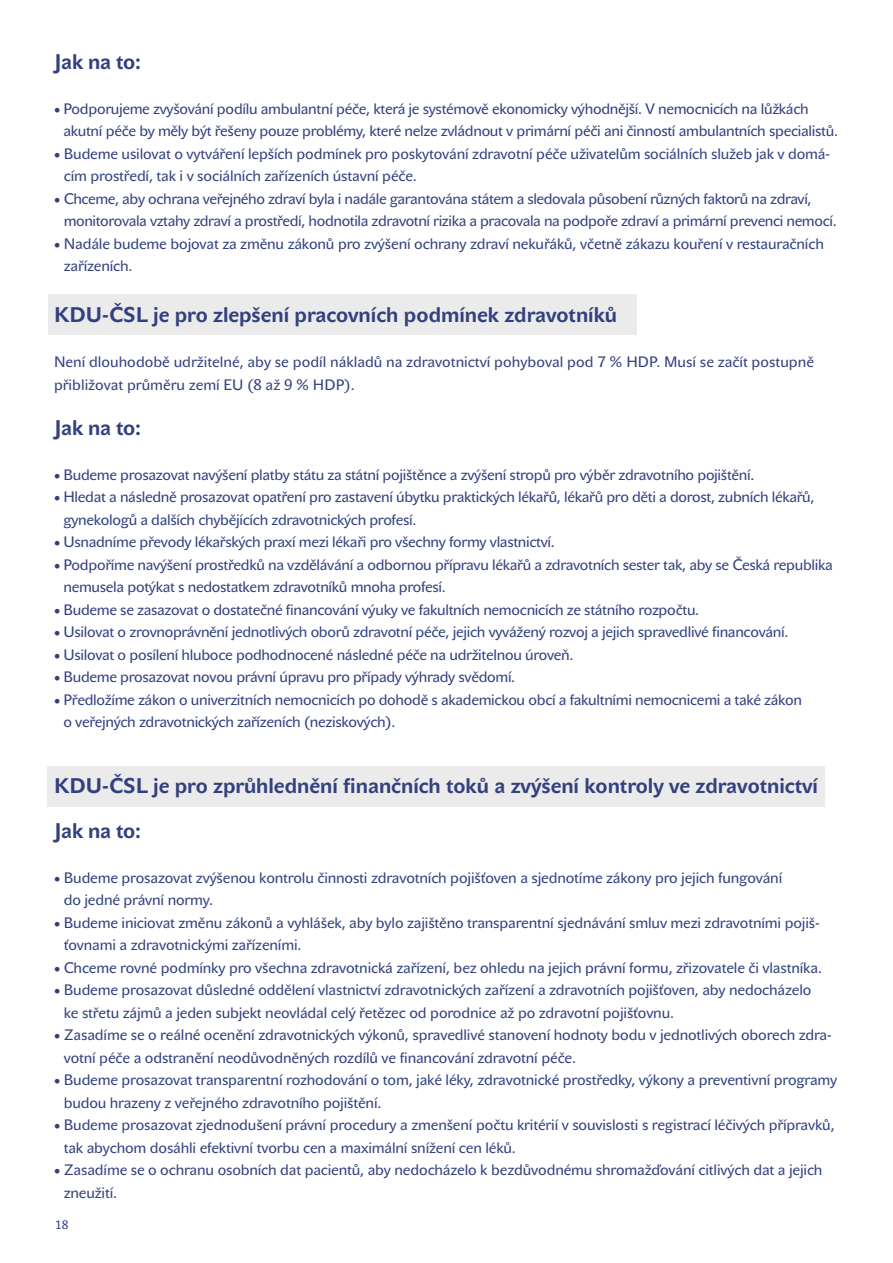
<style>
.page{position:relative;width:893px;height:1263px;background:#fff}
.page>*{position:absolute;margin:0;border:0;box-sizing:border-box;transform-origin:0 0}
.t1{font:700 21px/45px "John Sans Text Pro";color:#32407f}
.t2{font:15px/22.5px "John Sans Text Pro";letter-spacing:-.01em;color:#32407f}
.t3{font:12px "John Sans Text Pro";color:#32407f}
</style>
<div class="page">
<div style="left:48px;top:766px;width:777px;height:41px;background:#ebebeb"></div>
<div style="left:48px;top:294px;width:588px;height:41px;background:#ebebeb"></div>
<h1 class="t1" style="left:54px;top:39px;width:88px">Jak na to:</h1>
<p class="t2" style="left:63px;top:97px;width:776px;text-indent:-9px">• Podporujeme zvyšování podílu ambulantní péče, která je systémově ekonomicky výhodnější. V nemocnicích na lůžkách akutní péče by měly být řešeny pouze problémy, které nelze zvládnout v primární péči ani činností ambulantních specialistů.</p>
<p class="t2" style="left:64px;top:142px;width:768px;text-indent:-10px">• Budeme usilovat o vytváření lepších podmínek pro poskytování zdravotní péče uživatelům sociálních služeb jak v domá&shy;cím prostředí, tak i v sociálních zařízeních ústavní péče.</p>
<p class="t2" style="left:64px;top:187px;width:774px;text-indent:-10px">• Chceme, aby ochrana veřejného zdraví byla i nadále garantována státem a sledovala působení různých faktorů na zdraví, monitorovala vztahy zdraví a prostředí, hodnotila zdravotní rizika a pracovala na podpoře zdraví a primární prevenci nemocí.</p>
<p class="t2" style="left:64px;top:232px;width:762px;text-indent:-10px">• Nadále budeme bojovat za změnu zákonů pro zvýšení ochrany zdraví nekuřáků, včetně zákazu kouření v restauračních zařízeních.</p>
<h1 class="t1" style="left:54px;top:293px;width:565px">KDU -ČSL je pro zlepšení pracovních podmínek zdravotníků</h1>
<p class="t2" style="left:54px;top:351px;width:761px">Není dlouhodobě udržitelné, aby se podíl nákladů na zdravotnictví pohyboval pod 7 % HDP. Musí se začít postupně přibližovat průměru zemí EU (8 až 9 % HDP).</p>
<h1 class="t1" style="left:54px;top:405px;width:88px">Jak na to:</h1>
<p class="t2" style="left:54px;top:463px;width:702px">• Budeme prosazovat navýšení platby státu za státní pojištěnce a zvýšení stropů pro výběr zdravotního pojištění.</p>
<p class="t2" style="left:63px;top:486px;width:753px;text-indent:-9px">• Hledat a následně prosazovat opatření pro zastavení úbytku praktických lékařů, lékařů pro děti a dorost, zubních lékařů, gynekologů a dalších chybějících zdravotnických profesí.</p>
<p class="t2" style="left:54px;top:531px;width:502px">• Usnadníme převody lékařských praxí mezi lékaři pro všechny formy vlastnictví.</p>
<p class="t2" style="left:63px;top:553px;width:771px;text-indent:-9px">• Podpoříme navýšení prostředků na vzdělávání a odbornou přípravu lékařů a zdravotních sester tak, aby se Česká republika nemusela potýkat s nedostatkem zdravotníků mnoha profesí.</p>
<p class="t2" style="left:54px;top:598px;width:647px">• Budeme se zasazovat o dostatečné financování výuky ve fakultních nemocnicích ze státního rozpočtu.</p>
<p class="t2" style="left:54px;top:621px;width:736px">• Usilovat o zrovnoprávnění jednotlivých oborů zdravotní péče, jejich vyvážený rozvoj a jejich spravedlivé financování.</p>
<p class="t2" style="left:54px;top:643px;width:521px">• Usilovat o posílení hluboce podhodnocené následné péče na udržitelnou úroveň.</p>
<p class="t2" style="left:54px;top:666px;width:463px">• Budeme prosazovat novou právní úpravu pro případy výhrady svědomí.</p>
<p class="t2" style="left:63px;top:688px;width:740px;text-indent:-9px">• Předložíme zákon o univerzitních nemocnicích po dohodě s akademickou obcí a fakultními nemocnicemi a také zákon o veřejných zdravotnických zařízeních (neziskových).</p>
<h1 class="t1" style="left:54px;top:763px;width:766px">KDU -ČSL je pro zprůhlednění finančních toků a zvýšení kontroly ve zdravotnictví<br>Jak na to:</h1>
<p class="t2" style="left:64px;top:866px;width:720px;text-indent:-10px">• Budeme prosazovat zvýšenou kontrolu činnosti zdravotních pojišťoven a sjednotíme zákony pro jejich fungování do jedné právní normy.</p>
<p class="t2" style="left:64px;top:911px;width:757px;text-indent:-10px">• Budeme iniciovat změnu zákonů a vyhlášek, aby bylo zajištěno transparentní sjednávání smluv mezi zdravotními pojiš&shy;ťovnami a zdravotnickými zařízeními.</p>
<p class="t2" style="left:54px;top:956px;width:769px">• Chceme rovné podmínky pro všechna zdravotnická zařízení, bez ohledu na jejich právní formu, zřizovatele či vlastníka.</p>
<p class="t2" style="left:64px;top:979px;width:749px;text-indent:-10px">• Budeme prosazovat důsledné oddělení vlastnictví zdravotnických zařízení a zdravotních pojišťoven, aby nedocházelo ke střetu zájmů a jeden subjekt neovládal celý řetězec od porodnice až po zdravotní pojišťovnu.</p>
<p class="t2" style="left:64px;top:1024px;width:769px;text-indent:-10px">• Zasadíme se o reálné ocenění zdravotnických výkonů, spravedlivé stanovení hodnoty bodu v jednotlivých oborech zdra&shy;votní péče a odstranění neodůvodněných rozdílů ve financování zdravotní péče.</p>
<p class="t2" style="left:64px;top:1069px;width:775px;text-indent:-10px">• Budeme prosazovat transparentní rozhodování o tom, jaké léky, zdravotnické prostředky, výkony a preventivní programy budou hrazeny z veřejného zdravotního pojištění.</p>
<p class="t2" style="left:64px;top:1114px;width:772px;text-indent:-10px">• Budeme prosazovat zjednodušení právní procedury a zmenšení počtu kritérií v souvislosti s registrací léčivých přípravků, tak abychom dosáhli efektivní tvorbu cen a maximální snížení cen léků.</p>
<p class="t2" style="left:64px;top:1159px;width:760px;text-indent:-10px">• Zasadíme se o ochranu osobních dat pacientů, aby nedocházelo k bezdůvodnému shromažďování citlivých dat a jejich zneužití.</p>
<p class="t3" style="left:55px;top:1217px;width:15px">18</p>
</div>
